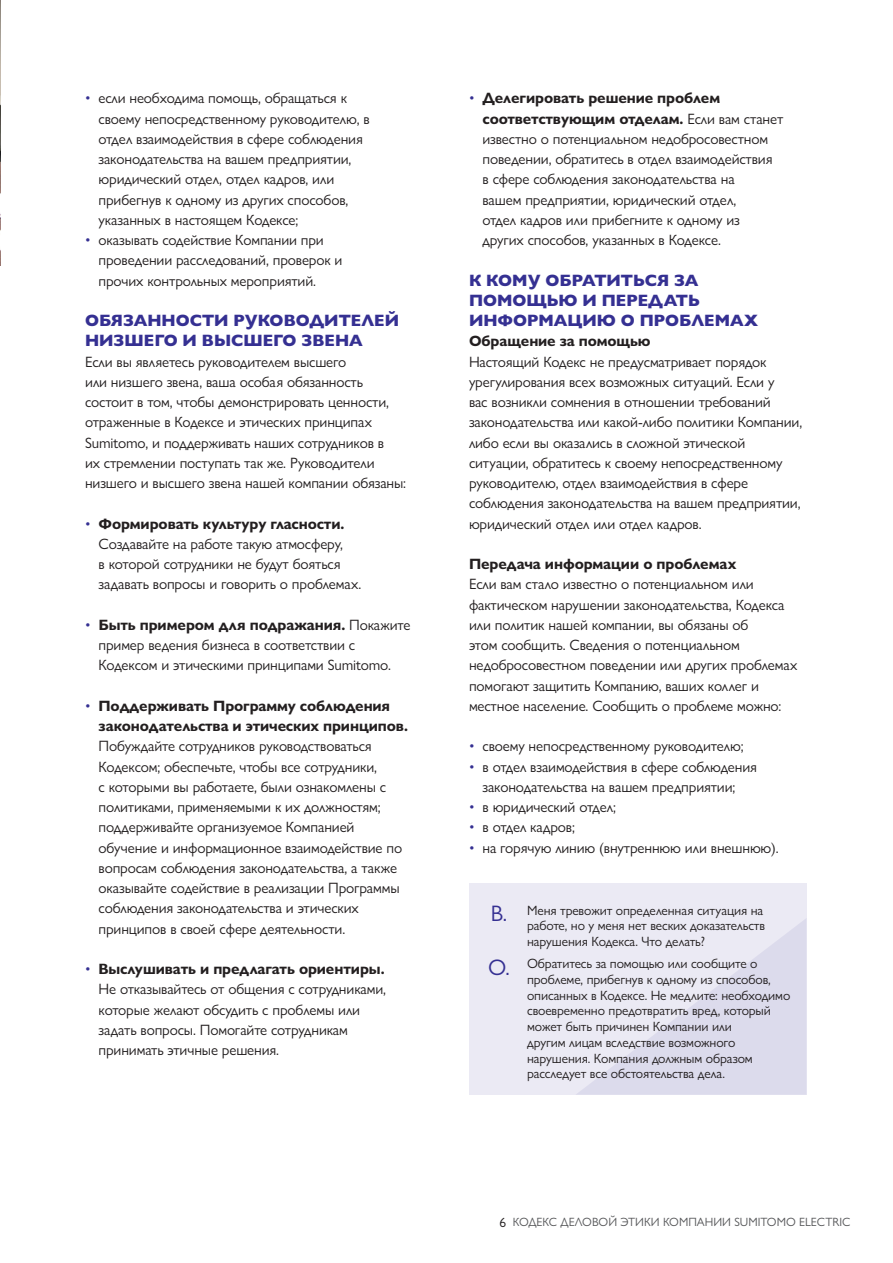
<style>
.page{position:relative;width:893px;height:1263px;background:#fff}
.page>*{position:absolute;margin:0;border:0;box-sizing:border-box;transform-origin:0 0}
.BLUE_HEADS{font:800 16.5px/20.2px "Gill Sans Nova";color:#353092}
.BODY{font:15px/20.2px "Gill Sans Nova";letter-spacing:-.01em;color:#231f20}
.BODY_BOLD_SUBHEADS{font:700 15px "Gill Sans Nova";letter-spacing:-.01em;color:#231f20}
.t1{font:13.5px/15.8px "Gill Sans Nova";letter-spacing:-.01em;color:#231f20}
.t2{font:12px "Gill Sans Nova";color:#57585a}
.s1{color:#353092}
.s2{font-weight:700}
.s3{font-size:22.5px;color:#353092}
.s4{font-size:13.5px;color:#231f20}
</style>
<div class="page">
<img style="left:0;top:0;width:1px;height:266px">
<div style="left:469px;top:883px;width:337px;height:211px;background:#ebeaf4"></div>
<svg style="left:575px;top:919px;width:231px;height:176px"></svg>
<p class="BODY" style="left:99px;top:88px;width:273px;text-indent:-14px"><span class="s1">•</span> если необходима помощь, обращаться к своему непосредственному руководителю, в отдел взаимодействия в сфере соблюдения законодательства на вашем предприятии, юридический отдел, отдел кадров, или прибегнув к одному из других способов, указанных в настоящем Кодексе;</p>
<p class="BODY" style="left:99px;top:230px;width:245px;text-indent:-14px"><span class="s1">•</span> оказывать содействие Компании при проведении расследований, проверок и прочих контрольных мероприятий.</p>
<p class="BLUE_HEADS" style="left:85px;top:310px;width:316px">ОБЯЗАННОСТИ РУКОВОДИТЕЛЕЙ<br>НИЗШЕГО И ВЫСШЕГО ЗВЕНА</p>
<p class="BODY" style="left:85px;top:351px;width:323px">Если вы являетесь руководителем высшего<br>или низшего звена, ваша особая обязанность состоит в том, чтобы демонстрировать ценности, отраженные в Кодексе и этических принципах Sumitomo, и поддерживать наших сотрудников в<br>их стремлении поступать так же. Руководители низшего и высшего звена нашей компании обязаны:</p>
<p class="BODY" style="left:99px;top:513px;width:264px;text-indent:-14px"><span class="s1">•</span> <span class="s2">Формировать культуру гласности.<br></span>Создавайте на работе такую атмосферу,<br>в которой сотрудники не будут бояться задавать вопросы и говорить о проблемах.</p>
<p class="BODY" style="left:99px;top:614px;width:313px;text-indent:-14px"><span class="s1">•</span> <span class="s2">Быть примером для подражания.</span> Покажите пример ведения бизнеса в соответствии с<br>Кодексом и этическими принципами Sumitomo.</p>
<p class="BODY" style="left:99px;top:695px;width:311px;text-indent:-14px"><span class="s1">•</span> <span class="s2">Поддерживать Программу соблюдения законодательства и этических принципов.<br></span>Побуждайте сотрудников руководствоваться Кодексом; обеспечьте, чтобы все сотрудники,<br>с которыми вы работаете, были ознакомлены с политиками, применяемыми к их должностям; поддерживайте организуемое Компанией обучение и информационное взаимодействие по вопросам соблюдения законодательства, а также оказывайте содействие в реализации Программы соблюдения законодательства и этических принципов в своей сфере деятельности.</p>
<p class="BODY" style="left:99px;top:959px;width:289px;text-indent:-14px"><span class="s1">•</span> <span class="s2">Выслушивать и предлагать ориентиры.<br></span>Не отказывайтесь от общения с сотрудниками, которые желают обсудить с проблемы или задать вопросы. Помогайте сотрудникам принимать этичные решения.</p>
<p class="BODY" style="left:482px;top:88px;width:302px;text-indent:-14px"><span class="s1">•</span> <span class="s2">Делегировать решение проблем соответствующим отделам.</span> Если вам станет известно о потенциальном недобросовестном поведении, обратитесь в отдел взаимодействия<br>в сфере соблюдения законодательства на<br>вашем предприятии, юридический отдел,<br>отдел кадров или прибегните к одному из других способов, указанных в Кодексе.</p>
<p class="BLUE_HEADS" style="left:469px;top:270px;width:291px">К КОМУ ОБРАТИТЬСЯ ЗА<br>ПОМОЩЬЮ И ПЕРЕДАТЬ<br>ИНФОРМАЦИЮ О ПРОБЛЕМАХ</p>
<p class="BODY_BOLD_SUBHEADS" style="left:469px;top:332px;width:183px">Обращение за помощью</p>
<p class="BODY" style="left:469px;top:351px;width:335px">Настоящий Кодекс не предусматривает порядок урегулирования всех возможных ситуаций. Если у<br>вас возникли сомнения в отношении требований законодательства или какой-либо политики Компании, либо если вы оказались в сложной этической ситуации, обратитесь к своему непосредственному руководителю, отдел взаимодействия в сфере соблюдения законодательства на вашем предприятии, юридический отдел или отдел кадров.</p>
<p class="BODY_BOLD_SUBHEADS" style="left:469px;top:555px;width:269px">Передача информации о проблемах</p>
<p class="BODY" style="left:469px;top:574px;width:330px">Если вам стало известно о потенциальном или фактическом нарушении законодательства, Кодекса или политик нашей компании, вы обязаны об<br>этом сообщить. Сведения о потенциальном недобросовестном поведении или других проблемах помогают защитить Компанию, ваших коллег и местное население. Сообщить о проблеме можно:</p>
<p class="BODY" style="left:469px;top:736px;width:276px"><span class="s1">•</span> своему непосредственному руководителю;</p>
<p class="BODY" style="left:469px;top:756px;width:289px;text-align:center"><span class="s1">•</span> в отдел взаимодействия в сфере соблюдения законодательства на вашем предприятии;</p>
<p class="BODY" style="left:469px;top:797px;width:149px"><span class="s1">•</span> в юридический отдел;</p>
<p class="BODY" style="left:469px;top:817px;width:108px"><span class="s1">•</span> в отдел кадров;</p>
<p class="BODY" style="left:469px;top:837px;width:311px"><span class="s1">•</span> на горячую линию (внутреннюю или внешнюю).</p>
<p class="t1" style="left:527px;top:902px;width:240px;text-indent:-36px"><span class="s3">В.</span> Меня тревожит определенная ситуация на работе, но у меня нет веских доказательств нарушения Кодекса. Что делать?</p>
<p class="t1" style="left:527px;top:955px;width:265px;text-indent:-39px"><span class="s3">О.</span> Обратитесь за помощью или сообщите о проблеме, прибегнув к одному из способов, описанных в Кодексе. Не медлите: необходимо своевременно предотвратить вред, который может быть причинен Компании или<br>другим лицам вследствие возможного нарушения. Компания должным образом расследует все обстоятельства дела.</p>
<p class="t2" style="left:499px;top:1215px;width:352px"><span class="s4">6</span> КОДЕКС ДЕЛОВОЙ ЭТИКИ КОМПАНИИ SUMITOMO ELECTRIC</p>
</div>
